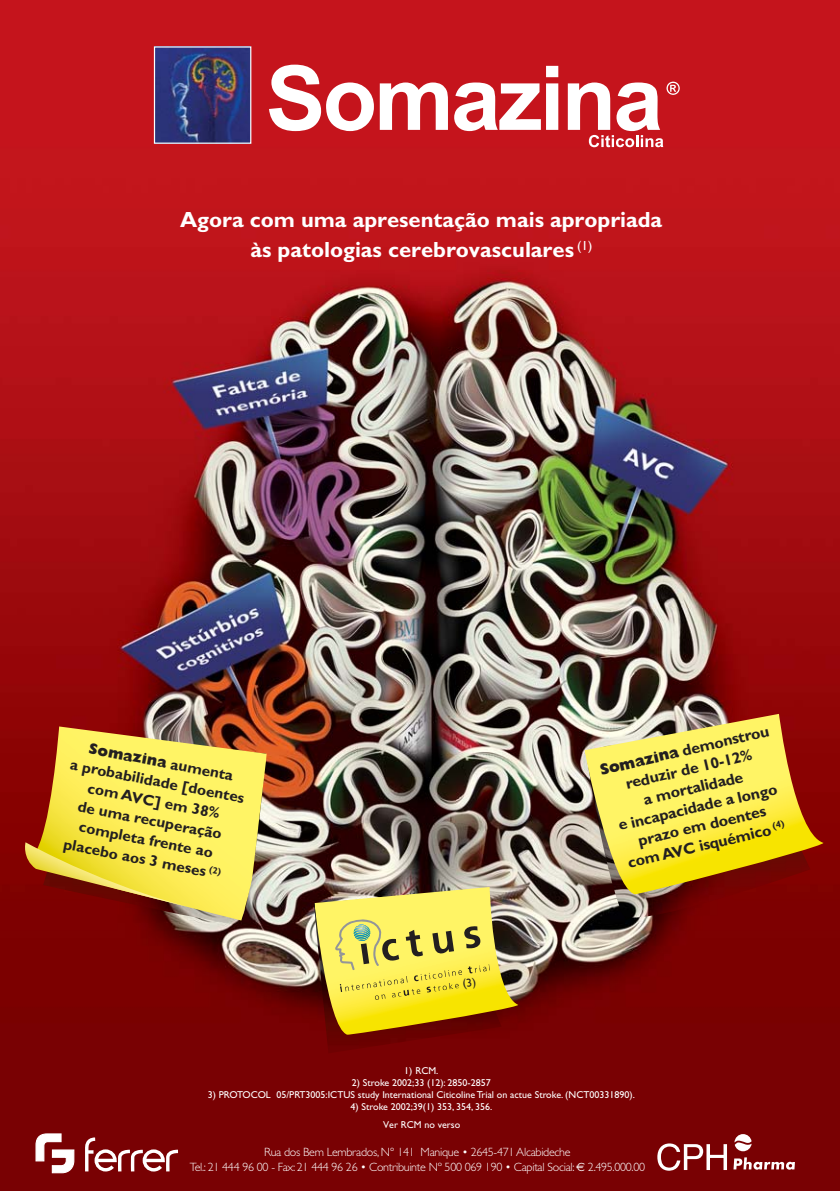
<style>
.page{position:relative;width:840px;height:1191px;background:#fff}
.page>*{position:absolute;margin:0;border:0;box-sizing:border-box;transform-origin:0 0}
.t1{font:700 22px/30.4px "M Gill Sans";color:#fff;text-align:center}
.t2{font:700 15.8px/19.4px "Gill Sans";color:#231f20;text-align:center}
.t3{font:700 15.4px "Gill Sans";color:#231f20}
.t4{font:800 15.4px "Gill Sans";color:#231f20}
.t5{font:300 12px/15.2px "Gill Sans";letter-spacing:-.025em;color:#fff;text-align:center}
.t6{font:10px/18px "Gill Sans";color:#fff;text-align:center}
.s1{font-weight:700}
.s2{font-weight:800}
.s3{font-family:"Euro Sans";font-weight:400}
</style>
<div class="page">
<img style="left:0;top:0;width:839px;height:1191px">
<svg style="left:269px;top:65px;width:178px;height:66px"></svg>
<svg style="left:454px;top:66px;width:104px;height:65px"></svg>
<svg style="left:567px;top:82px;width:112px;height:65px"></svg>
<img style="left:156px;top:48px;width:93px;height:94px">
<div style="left:154px;top:46px;width:97px;height:98px;border:1px solid #fff"></div>
<img style="left:586px;top:894px;width:224px;height:23px">
<img style="left:584px;top:714px;width:239px;height:180px">
<img style="left:43px;top:920px;width:222px;height:5px">
<img style="left:33px;top:726px;width:234px;height:194px">
<img style="left:25px;top:842px;width:168px;height:66px">
<img style="left:314px;top:1035px;width:187px;height:18px">
<img style="left:314px;top:887px;width:204px;height:148px">
<svg style="left:657px;top:1143px;width:69px;height:27px"></svg>
<svg style="left:733px;top:1157px;width:61px;height:12px"></svg>
<svg style="left:734px;top:1134px;width:17px;height:17px"></svg>
<svg style="left:83px;top:1135px;width:95px;height:38px"></svg>
<svg style="left:35px;top:1132px;width:40px;height:41px"></svg>
<svg style="left:209px;top:865px;width:12px;height:11px"></svg>
<svg style="left:333px;top:917px;width:157px;height:83px"></svg>
<h1 class="t1" style="left:180px;top:206px;width:483px">Agora com uma apresentação mais apropriada às patologias cerebrovasculares <sup>(1)</sup></h1>
<h3 class="t4" style="left:91px;top:739px;width:148px;rotate:11deg">Somazina <span class="s1">aumenta</span></h3>
<h3 class="t3" style="left:71px;top:758px;width:179px;rotate:11deg">a probabilidade [doentes</h3>
<h3 class="t3" style="left:89px;top:782px;width:135px;rotate:11deg">com AVC] em 38%</h3>
<h3 class="t3" style="left:79px;top:800px;width:148px;rotate:11deg">de uma recuperação</h3>
<h3 class="t3" style="left:80px;top:820px;width:138px;rotate:11deg">completa frente ao</h3>
<h3 class="t3" style="left:65px;top:838px;width:147px;rotate:11deg">placebo aos 3 meses</h3>
<h2 class="t2" style="left:598px;top:761px;width:175px;rotate:-13deg"><span class="s2">Somazina</span> demonstrou reduzir de 10-12%<br>a mortalidade<br>e incapacidade a longo prazo em doentes<br>com AVC isquémico <sup>(4)</sup></h2>
<p class="t6" style="left:404px;top:1062px;width:36px">1) RCM.</p>
<p class="t6" style="left:352px;top:1074px;width:140px">2) Stroke 2002;33 (12): 2850-2857</p>
<p class="t6" style="left:208px;top:1086px;width:428px">3) PROTOCOL 05/PRT3005:ICTUS study International Citicoline Trial on actue Stroke. (NCT00331890).</p>
<p class="t6" style="left:350px;top:1098px;width:143px">4) Stroke 2002;39(1) 353, 354, 356.<br>Ver RCM no verso</p>
<p class="t5" style="left:189px;top:1144px;width:456px">Rua dos Bem Lembrados, N° 141 Manique • 2645-471 Alcabideche<br>Tel.: 21 444 96 00 - Fax: 21 444 96 26 • Contribuinte Nº 500 069 190 • Capital Social: <span class="s3">€</span> 2.495.000.00</p>
</div>
